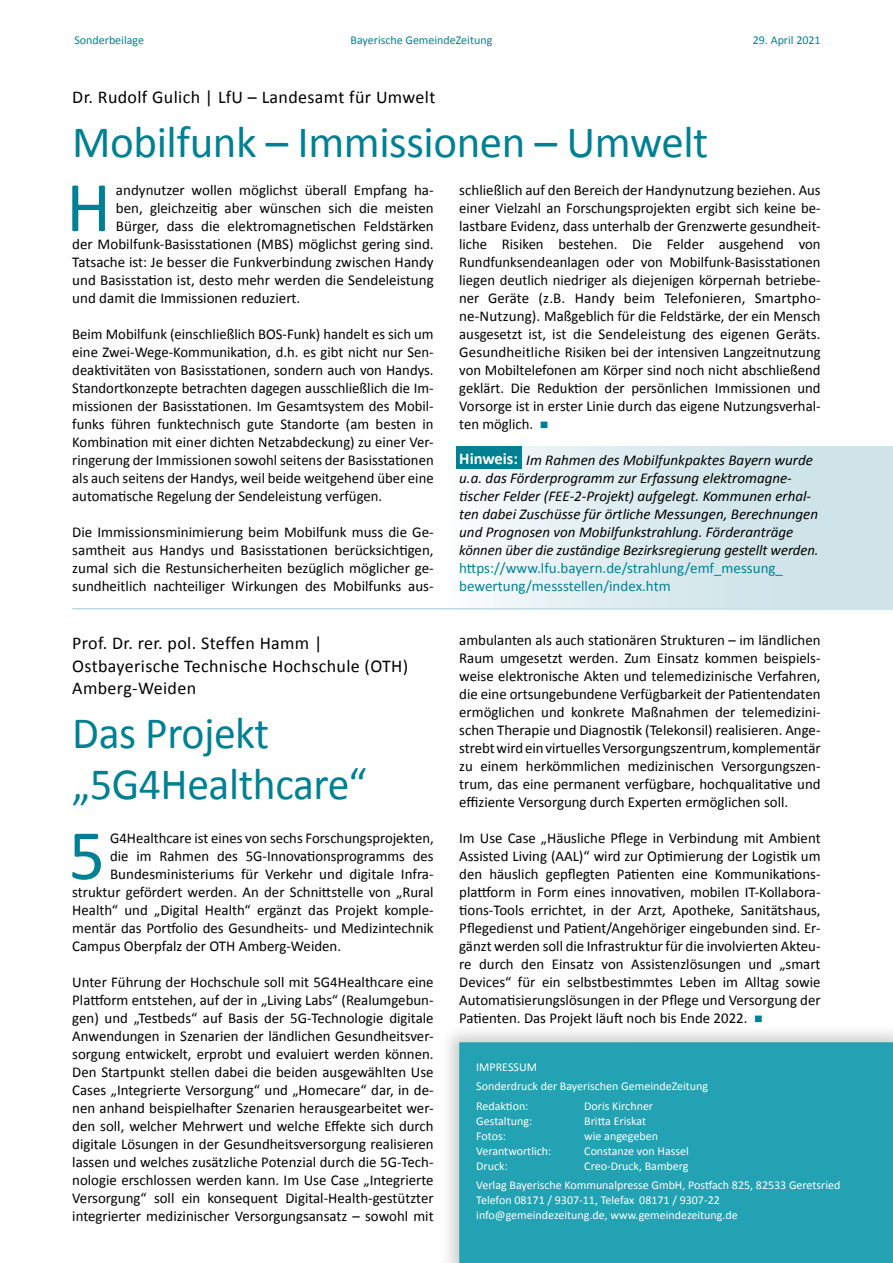
<style>
.page{position:relative;width:893px;height:1263px;background:#fff}
.page>*{position:absolute;margin:0;border:0;box-sizing:border-box;transform-origin:0 0}
.Einleitung_Calibri_g{font:71.7px "Calibri";color:#008193}
.Headline_24_GZ_Sonde{font:45px/51px "Calibri";letter-spacing:-.01em;color:#008193}
.Dachzeile_GZ_Sonderd{font:18px/22.5px "Calibri";letter-spacing:.02em;color:#000}
.Blocksatz_Sonderdruc{font:15px/18px "Calibri";color:#000;text-align:justify}
.Einleitung_Calibri_g-2{font:15px "Calibri";color:#000}
.Blocksatz_Sonderdruc-2{font:italic 15px/18px "Calibri";color:#000}
.Blocksatz_Sonderdruc-3{font:15px/18px "Calibri";color:#008194}
.t1{font:12px "Calibri";color:#fff}
.t2{font:12px "Calibri";color:#008193}
.s1{color:#008193}
.s2{font-weight:700;font-style:normal;font-size:16.5px;color:#fff}
</style>
<div class="page">
<hr style="left:72px;top:608px;width:753px;height:1px;background:#98c9d3">
<div style="left:439px;top:1023px;width:454px;height:240px;background:#000;opacity:.2"></div>
<div style="left:459px;top:1042px;width:434px;height:221px;background:#22a2b2"></div>
<div style="left:446px;top:446px;width:447px;height:163px;background:linear-gradient(to right,#f5f9fa,#c5dfe5)"></div>
<div style="left:456px;top:446px;width:65px;height:23px;background:#008193"></div>
<p class="t2" style="left:74px;top:32px;width:71px">Sonderbeilage</p>
<p class="t2" style="left:350px;top:32px;width:143px">Bayerische GemeindeZeitung</p>
<p class="t2" style="left:753px;top:32px;width:69px">29. April 2021</p>
<p class="Dachzeile_GZ_Sonderd" style="left:72px;top:86px;width:365px">Dr. Rudolf Gulich | LfU – Landesamt für Umwelt</p>
<p class="Headline_24_GZ_Sonde" style="left:72px;top:117px;width:637px">Mobilfunk – Immissionen – Umwelt</p>
<p class="Einleitung_Calibri_g" style="left:66px;top:162px;width:46px">H</p>
<p class="Einleitung_Calibri_g-2" style="left:116px;top:181px;width:319px">andynutzer wollen möglichst überall Empfang ha-</p>
<p class="Einleitung_Calibri_g-2" style="left:116px;top:199px;width:319px">ben, gleichzeitig aber wünschen sich die meisten</p>
<p class="Einleitung_Calibri_g-2" style="left:116px;top:217px;width:319px">Bürger, dass die elektromagnetischen Feldstärken</p>
<p class="Einleitung_Calibri_g-2" style="left:72px;top:235px;width:363px">der Mobilfunk-Basisstationen (MBS) möglichst gering sind.</p>
<p class="Einleitung_Calibri_g-2" style="left:72px;top:253px;width:363px">Tatsache ist: Je besser die Funkverbindung zwischen Handy</p>
<p class="Einleitung_Calibri_g-2" style="left:72px;top:271px;width:363px">und Basisstation ist, desto mehr werden die Sendeleistung</p>
<p class="Einleitung_Calibri_g-2" style="left:72px;top:289px;width:230px">und damit die Immissionen reduziert.</p>
<p class="Blocksatz_Sonderdruc" style="left:72px;top:325px;width:363px">Beim Mobilfunk (einschließlich BOS-Funk) handelt es sich um eine Zwei-Wege-Kommunikation, d.h. es gibt nicht nur Sen&shy;deaktivitäten von Basisstationen, sondern auch von Handys.<br>Standortkonzepte betrachten dagegen ausschließlich die Im&shy;missionen der Basisstationen. Im Gesamtsystem des Mobil&shy;funks führen funktechnisch gute Standorte (am besten in Kombination mit einer dichten Netzabdeckung) zu einer Ver&shy;ringerung der Immissionen sowohl seitens der Basisstationen als auch seitens der Handys, weil beide weitgehend über eine automatische Regelung der Sendeleistung verfügen.</p>
<p class="Blocksatz_Sonderdruc" style="left:72px;top:523px;width:363px">Die Immissionsminimierung beim Mobilfunk muss die Ge&shy;samtheit aus Handys und Basisstationen berücksichtigen, zumal sich die Restunsicherheiten bezüglich möglicher ge&shy;sundheitlich nachteiliger Wirkungen des Mobilfunks aus-</p>
<p class="Dachzeile_GZ_Sonderd" style="left:72px;top:632px;width:338px">Prof. Dr. rer. pol. Steffen Hamm |<br>Ostbayerische Technische Hochschule (OTH)<br>Amberg-Weiden</p>
<p class="Headline_24_GZ_Sonde" style="left:72px;top:708px;width:296px">Das Projekt „5G4Healthcare“</p>
<p class="Einleitung_Calibri_g" style="left:69px;top:810px;width:38px">5</p>
<p class="Einleitung_Calibri_g-2" style="left:110px;top:829px;width:325px">G4Healthcare ist eines von sechs Forschungsprojekten,</p>
<p class="Einleitung_Calibri_g-2" style="left:110px;top:847px;width:325px">die im Rahmen des 5G-Innovationsprogramms des</p>
<p class="Einleitung_Calibri_g-2" style="left:110px;top:865px;width:325px">Bundesministeriums für Verkehr und digitale Infra-</p>
<p class="Einleitung_Calibri_g-2" style="left:72px;top:883px;width:363px">struktur gefördert werden. An der Schnittstelle von „Rural</p>
<p class="Einleitung_Calibri_g-2" style="left:72px;top:901px;width:363px">Health“ und „Digital Health“ ergänzt das Projekt komple-</p>
<p class="Einleitung_Calibri_g-2" style="left:72px;top:919px;width:363px">mentär das Portfolio des Gesundheits- und Medizintechnik</p>
<p class="Einleitung_Calibri_g-2" style="left:72px;top:937px;width:270px">Campus Oberpfalz der OTH Amberg-Weiden.</p>
<p class="Blocksatz_Sonderdruc" style="left:72px;top:973px;width:363px">Unter Führung der Hochschule soll mit 5G4Healthcare eine Plattform entstehen, auf der in „Living Labs“ (Realumgebun&shy;gen) und „Testbeds“ auf Basis der 5G-Technologie digitale Anwendungen in Szenarien der ländlichen Gesundheitsver&shy;sorgung entwickelt, erprobt und evaluiert werden können.<br>Den Startpunkt stellen dabei die beiden ausgewählten Use Cases „Integrierte Versorgung“ und „Homecare“ dar, in de&shy;nen anhand beispielhafter Szenarien herausgearbeitet wer&shy;den soll, welcher Mehrwert und welche Effekte sich durch digitale Lösungen in der Gesundheitsversorgung realisieren lassen und welches zusätzliche Potenzial durch die 5G-Tech&shy;nologie erschlossen werden kann. Im Use Case „Integrierte Versorgung“ soll ein konsequent Digital-Health-gestützter integrierter medizinischer Versorgungsansatz – sowohl mit</p>
<p class="Blocksatz_Sonderdruc" style="left:459px;top:181px;width:363px">schließlich auf den Bereich der Handynutzung beziehen. Aus einer Vielzahl an Forschungsprojekten ergibt sich keine be&shy;lastbare Evidenz, dass unterhalb der Grenzwerte gesundheit&shy;liche Risiken bestehen. Die Felder ausgehend von Rundfunksendeanlagen oder von Mobilfunk-Basisstationen liegen deutlich niedriger als diejenigen körpernah betriebe&shy;ner Geräte (z.B. Handy beim Telefonieren, Smartpho&shy;ne-Nutzung). Maßgeblich für die Feldstärke, der ein Mensch ausgesetzt ist, ist die Sendeleistung des eigenen Geräts.<br>Gesundheitliche Risiken bei der intensiven Langzeitnutzung von Mobiltelefonen am Körper sind noch nicht abschließend geklärt. Die Reduktion der persönlichen Immissionen und Vorsorge ist in erster Linie durch das eigene Nutzungsverhal&shy;ten möglich. <span class="s1">■</span></p>
<p class="Blocksatz_Sonderdruc-2" style="left:459px;top:450px;width:361px"><span class="s2">Hinweis:</span> Im Rahmen des Mobilfunkpaktes Bayern wurde u.a. das Förderprogramm zur Erfassung elektromagne&shy;tischer Felder (FEE-2-Projekt) aufgelegt. Kommunen erhal&shy;ten dabei Zuschüsse für örtliche Messungen, Berechnungen und Prognosen von Mobilfunkstrahlung. Förderanträge können über die zuständige Bezirksregierung gestellt werden.</p>
<p class="Blocksatz_Sonderdruc-3" style="left:459px;top:559px;width:325px">https://www.lfu.bayern.de/strahlung/emf_messung_ bewertung/messstellen/index.htm</p>
<p class="Blocksatz_Sonderdruc" style="left:459px;top:631px;width:363px">ambulanten als auch stationären Strukturen – im ländlichen Raum umgesetzt werden. Zum Einsatz kommen beispiels&shy;weise elektronische Akten und telemedizinische Verfahren, die eine ortsungebundene Verfügbarkeit der Patientendaten ermöglichen und konkrete Maßnahmen der telemedizini&shy;schen Therapie und Diagnostik (Telekonsil) realisieren. Ange&shy;strebt wird ein virtuelles Versorgungszentrum, komplementär zu einem herkömmlichen medizinischen Versorgungszen&shy;trum, das eine permanent verfügbare, hochqualitative und effiziente Versorgung durch Experten ermöglichen soll.</p>
<p class="Blocksatz_Sonderdruc" style="left:459px;top:829px;width:363px">Im Use Case „Häusliche Pflege in Verbindung mit Ambient Assisted Living (AAL)“ wird zur Optimierung der Logistik um den häuslich gepflegten Patienten eine Kommunikations&shy;plattform in Form eines innovativen, mobilen IT-Kollabora&shy;tions-Tools errichtet, in der Arzt, Apotheke, Sanitätshaus, Pflegedienst und Patient/Angehöriger eingebunden sind. Er&shy;gänzt werden soll die Infrastruktur für die involvierten Akteu&shy;re durch den Einsatz von Assistenzlösungen und „smart Devices“ für ein selbstbestimmtes Leben im Alltag sowie Automatisierungslösungen in der Pflege und Versorgung der Patienten. Das Projekt läuft noch bis Ende 2022. <span class="s1">■</span></p>
<p class="t1" style="left:476px;top:1059px;width:62px">IMPRESSUM</p>
<p class="t1" style="left:476px;top:1079px;width:233px">Sonderdruck der Bayerischen GemeindeZeitung</p>
<p class="t1" style="left:476px;top:1098px;width:54px">Redaktion:</p>
<p class="t1" style="left:584px;top:1098px;width:70px">Doris Kirchner</p>
<p class="t1" style="left:476px;top:1113px;width:57px">Gestaltung:</p>
<p class="t1" style="left:584px;top:1113px;width:63px">Britta Eriskat</p>
<p class="t1" style="left:476px;top:1128px;width:31px">Fotos:</p>
<p class="t1" style="left:584px;top:1128px;width:75px">wie angegeben</p>
<p class="t1" style="left:476px;top:1143px;width:77px">Verantwortlich:</p>
<p class="t1" style="left:584px;top:1143px;width:106px">Constanze von Hassel</p>
<p class="t1" style="left:476px;top:1158px;width:33px">Druck:</p>
<p class="t1" style="left:584px;top:1158px;width:106px">Creo-Druck, Bamberg</p>
<p class="t1" style="left:476px;top:1178px;width:366px">Verlag Bayerische Kommunalpresse GmbH, Postfach 825, 82533 Geretsried</p>
<p class="t1" style="left:476px;top:1193px;width:245px">Telefon 08171 / 9307-11, Telefax 08171 / 9307-22</p>
<p class="t1" style="left:476px;top:1208px;width:263px">info@gemeindezeitung.de, www.gemeindezeitung.de</p>
</div>
